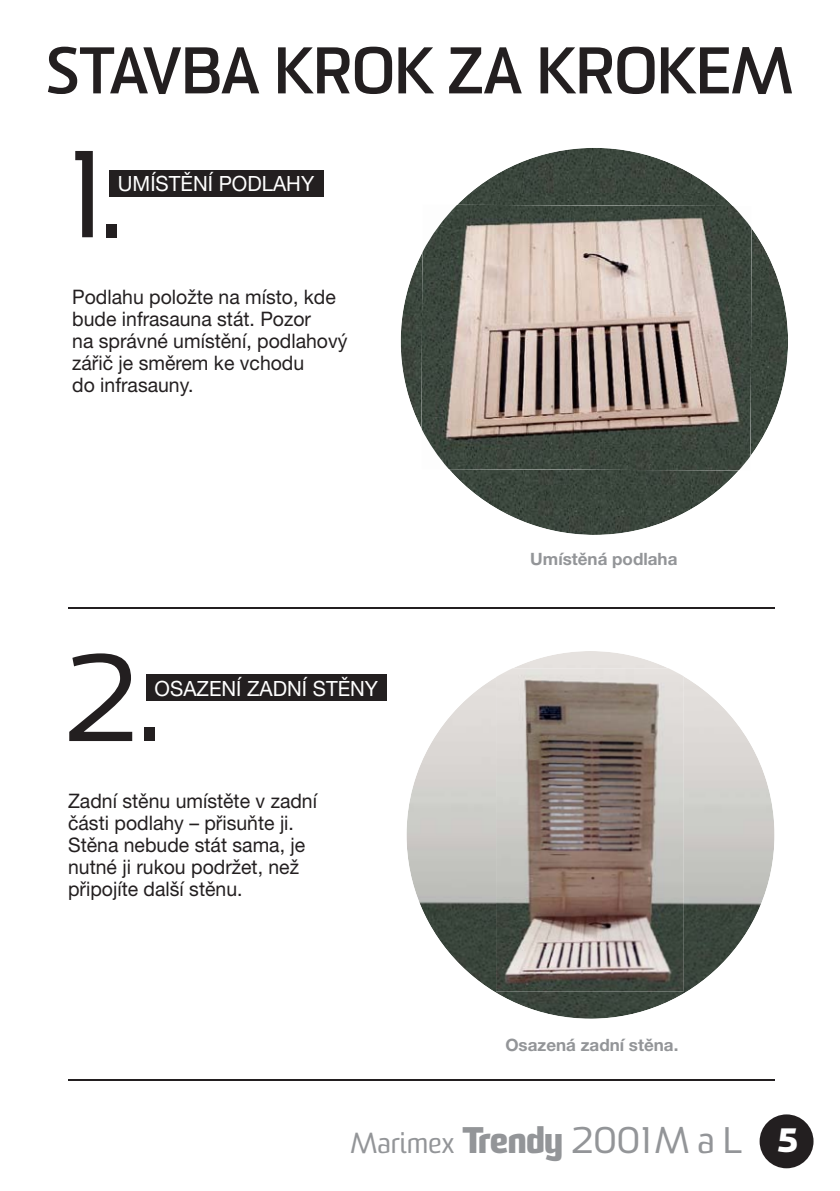
<style>
.page{position:relative;width:840px;height:1191px;background:#fff}
.page>*{position:absolute;margin:0;border:0;box-sizing:border-box;transform-origin:0 0}
.t1{font:120px "Sommet";color:#231f20}
.t2{font:700 64px "Sommet";color:#231f20}
.t3{font:28px "Sommet";color:#939598}
.t4{font:21px "Helvetica Neue CE";color:#fff}
.t5{font:20px/22px "Helvetica Neue CE";color:#231f20}
.t6{font:700 17px "Helvetica Neue CE";color:#939598}
.s1{font-weight:800;font-size:36px}
.s2{font-size:36px}
.s3{font-weight:800;font-size:32.8px;color:#fff}
</style>
<div class="page">
<img style="left:406px;top:651px;width:368px;height:367px;border-radius:50%">
<div style="left:759px;top:1114px;width:54px;height:54px;background:#231f20;border-radius:50%"></div>
<hr style="left:68px;top:1079px;width:706px;height:1px;background:#231f20">
<div style="left:109px;top:170px;width:214px;height:27px;background:#231f20"></div>
<img style="left:400px;top:148px;width:387px;height:387px;border-radius:50%">
<img style="left:421px;top:205px;width:330px;height:265px">
<div style="left:146px;top:674px;width:241px;height:27px;background:#231f20"></div>
<img style="left:496px;top:668px;width:187px;height:323px">
<hr style="left:68px;top:608px;width:706px;height:1px;background:#231f20">
<h2 class="t2" style="left:45px;top:48px;width:748px">STAVBA KROK ZA KROKEM</h2>
<h1 class="t1" style="left:62px;top:151px;width:62px">1.</h1>
<p class="t4" style="left:118px;top:176px;width:198px">UMÍSTĚNÍ PODLAHY</p>
<p class="t5" style="left:72px;top:287px;width:276px">Podlahu položte na místo, kde bude infrasauna stát. Pozor<br>na správné umístění, podlahový zářič je směrem ke vchodu<br>do infrasauny.</p>
<h1 class="t1" style="left:62px;top:655px;width:100px">2.</h1>
<p class="t4" style="left:154px;top:681px;width:225px">OSAZENÍ ZADNÍ STĚNY</p>
<p class="t5" style="left:68px;top:791px;width:250px">Zadní stěnu umístěte v zadní části podlahy – přisuňte ji.<br>Stěna nebude stát sama, je nutné ji rukou podržet, než připojíte další stěnu.</p>
<p class="t6" style="left:530px;top:553px;width:148px">Umístěná podlaha</p>
<p class="t6" style="left:505px;top:1038px;width:174px">Osazená zadní stěna.</p>
<h3 class="t3" style="left:350px;top:1132px;width:449px">Marimex <span class="s1">Trendy</span> <span class="s2">2001 M a L</span> <span class="s3">5</span></h3>
</div>
